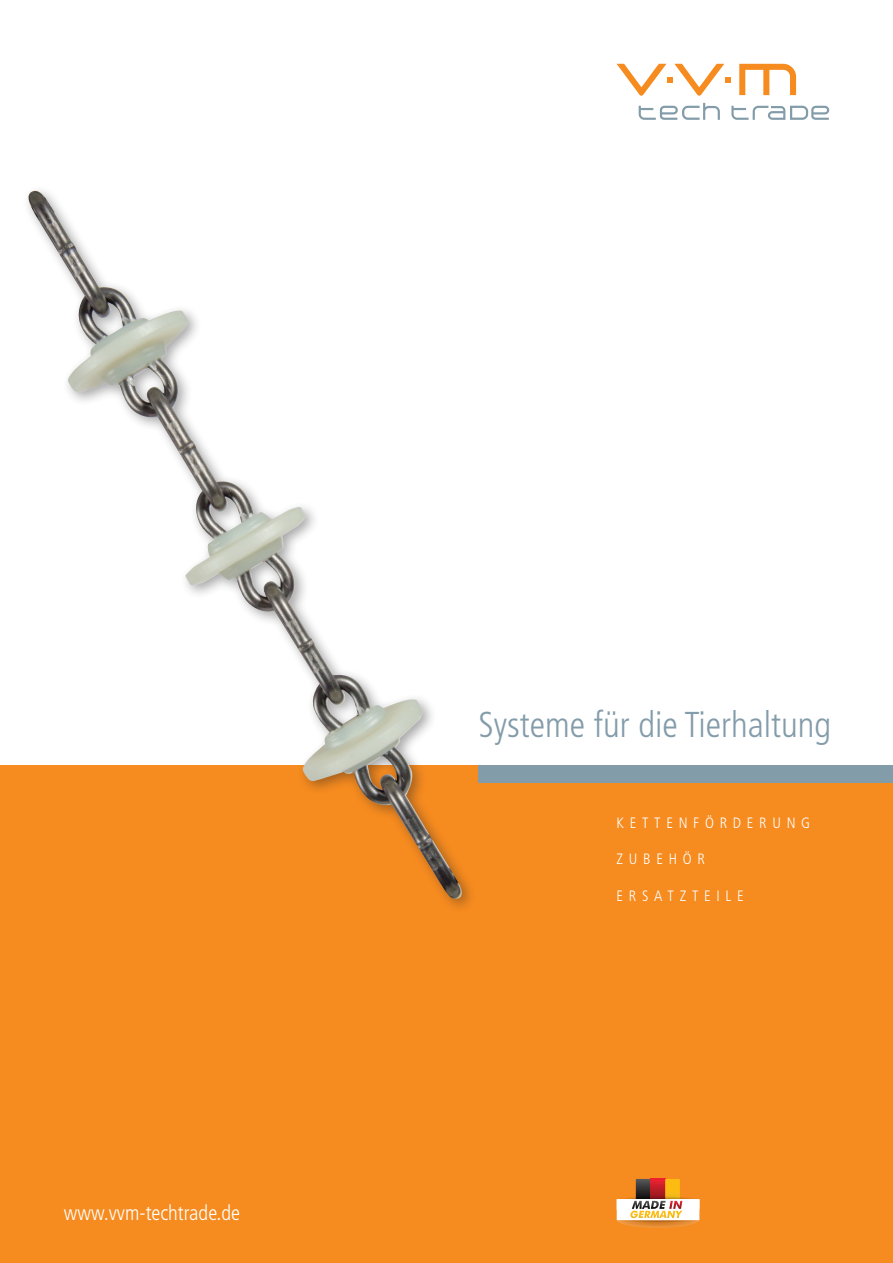
<style>
.page{position:relative;width:893px;height:1263px;background:#fff}
.page>*{position:absolute;margin:0;border:0;box-sizing:border-box;transform-origin:0 0}
.t1{font:300 condensed 36px "Frutiger LT Std";color:#839ca9}
.t2{font:300 condensed 21px "Frutiger LT Std";color:#fff}
.t3{font:300 condensed 15px "Frutiger LT Std";letter-spacing:.38em;color:#fff}
</style>
<div class="page">
<svg style="left:639px;top:103px;width:190px;height:17px"></svg>
<svg style="left:739px;top:64px;width:57px;height:31px"></svg>
<svg style="left:617px;top:64px;width:113px;height:32px"></svg>
<div style="left:0;top:765px;width:893px;height:498px;background:#f68b1f"></div>
<div style="left:478px;top:765px;width:415px;height:17px;background:#839ca9"></div>
<svg style="left:617px;top:1179px;width:82px;height:48px"></svg>
<div style="left:22px;top:184px;width:455px;height:729px;background:#231f20;opacity:.4"></div>
<img style="left:25px;top:191px;width:439px;height:709px">
<p class="t2" style="left:64px;top:1201px;width:178px">www.vvm-techtrade.de</p>
<p class="t1" style="left:478px;top:704px;width:354px">Systeme für die Tierhaltung</p>
<p class="t3" style="left:617px;top:814px;width:195px">KETTENFÖRDERUNG</p>
<p class="t3" style="left:617px;top:851px;width:90px">ZUBEHÖR</p>
<p class="t3" style="left:617px;top:887px;width:129px">ERSATZTEILE</p>
</div>
